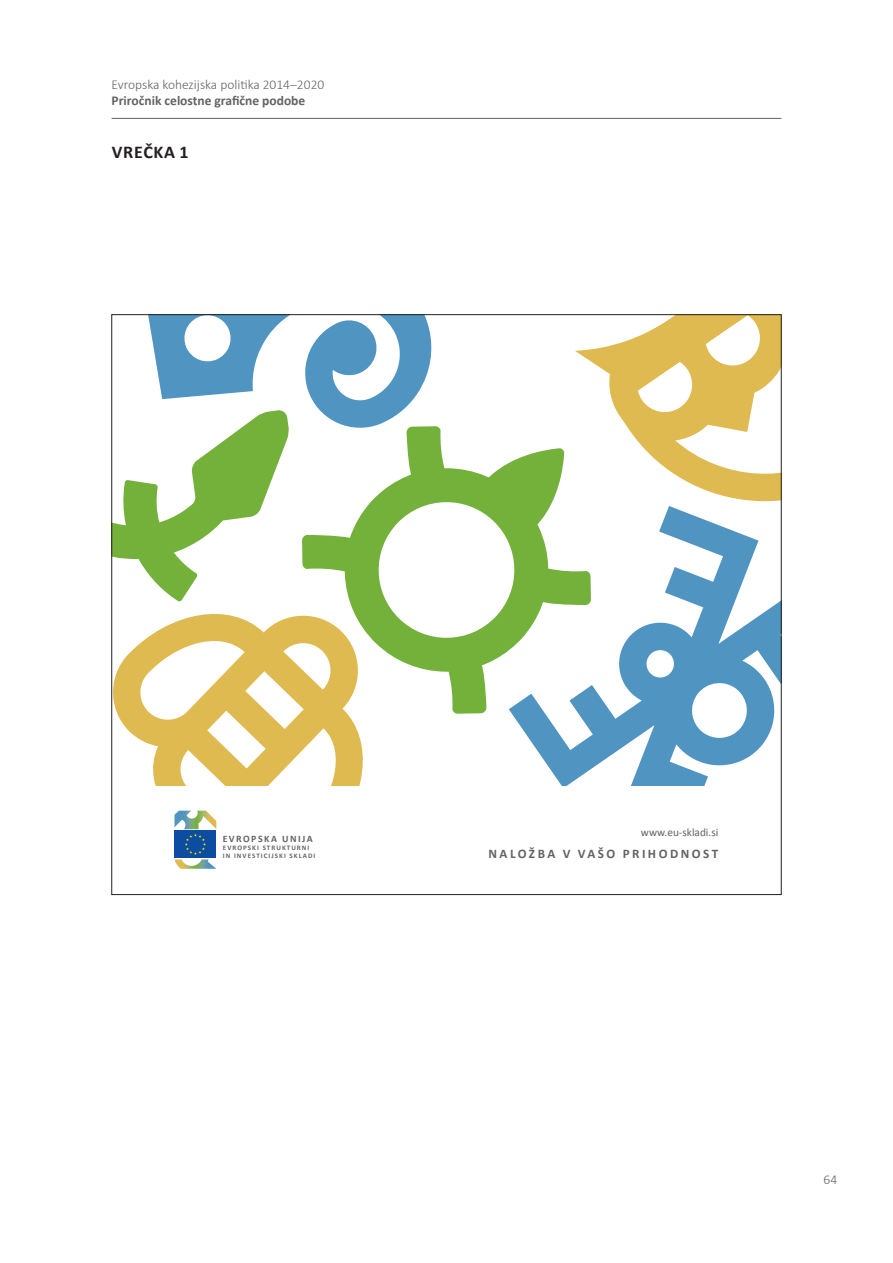
<style>
.page{position:relative;width:893px;height:1263px;background:#fff}
.page>*{position:absolute;margin:0;border:0;box-sizing:border-box;transform-origin:0 0}
.t1{font:700 18px "Calibri";letter-spacing:.04em;color:#231f20}
.t2{font:300 13.5px "Calibri";color:#636366}
.t3{font:700 13.5px "Calibri";color:#636366}
.t4{font:700 13.05px "Calibri";letter-spacing:.19em;color:#636366}
.t5{font:11.25px "Calibri";color:#636366}
.t6{font:700 9.9px "Calibri";letter-spacing:.15em;color:#636366}
.t7{font:700 7.05px/8.1px "Calibri";letter-spacing:.15em;color:#636366}
</style>
<div class="page">
<hr style="left:112px;top:118px;width:669px;height:1px;background:#636366">
<svg style="left:512px;top:545px;width:267px;height:241px"></svg>
<svg style="left:575px;top:317px;width:204px;height:228px"></svg>
<svg style="left:375px;top:426px;width:216px;height:288px"></svg>
<svg style="left:114px;top:641px;width:261px;height:145px;fill:#deba51"></svg>
<svg style="left:114px;top:317px;width:319px;height:324px"></svg>
<svg style="left:174px;top:811px;width:42px;height:58px"></svg>
<h2 class="t2" style="left:112px;top:76px;width:214px">Evropska kohezijska politika 2014‒2020</h2>
<h2 class="t3" style="left:112px;top:91px;width:195px">Priročnik celostne grafične podobe</h2>
<p class="t1" style="left:112px;top:139px;width:78px">VREČKA 1</p>
<p class="t6" style="left:223px;top:832px;width:91px">EVROPSKA UNIJA</p>
<p class="t7" style="left:223px;top:843px;width:94px">EVROPSKI STRUKTURNI<br>IN INVESTICIJSKI SKLADI</p>
<p class="t5" style="left:641px;top:824px;width:79px">www.eu-skladi.si</p>
<p class="t4" style="left:488px;top:845px;width:231px">NALOŽBA V VAŠO PRIHODNOST</p>
<h2 class="t2" style="left:823px;top:1171px;width:15px">64</h2>
</div>
